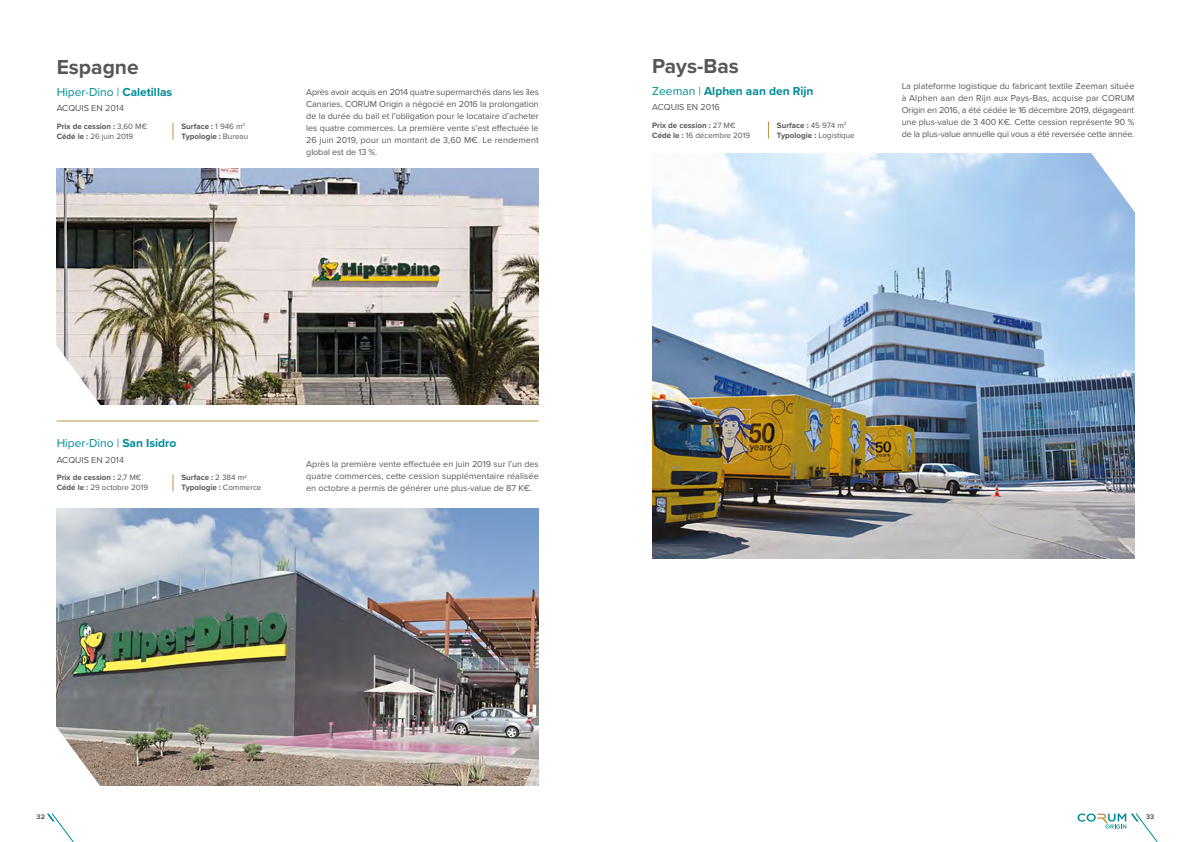
<style>
.page{position:relative;width:1191px;height:842px;background:#fff}
.page>*{position:absolute;margin:0;border:0;box-sizing:border-box;transform-origin:0 0}
.t1{font:700 21px "Proxima Nova";color:#575756}
.t2{font:12px "Proxima Nova";color:#008c96}
.t3{font:700 12px "Proxima Nova";color:#008c96}
.t4{font:9px/12px "Proxima Nova";color:#575756;text-align:justify}
.t5{font:700 8px/10px "Proxima Nova";color:#575756}
.t6{font:700 7px "Proxima Nova";color:#575756}
.s1{font-weight:700}
.s2{font-weight:400}
</style>
<div class="page">
<svg style="left:768px;top:122px;width:1px;height:17px"></svg>
<img style="left:652px;top:153px;width:482px;height:406px">
<svg style="left:1089px;top:153px;width:46px;height:62px"></svg>
<svg style="left:173px;top:123px;width:1px;height:17px"></svg>
<img style="left:57px;top:169px;width:482px;height:235px">
<hr style="left:57px;top:421px;width:482px;height:1px;background:#c19440">
<svg style="left:56px;top:342px;width:46px;height:63px"></svg>
<svg style="left:173px;top:474px;width:1px;height:17px"></svg>
<img style="left:57px;top:508px;width:482px;height:277px">
<svg style="left:56px;top:723px;width:46px;height:63px"></svg>
<svg style="left:47px;top:813px;width:27px;height:29px"></svg>
<svg style="left:1077px;top:813px;width:81px;height:29px"></svg>
<h1 class="t1" style="left:57px;top:52px;width:84px">Espagne</h1>
<h2 class="t2" style="left:57px;top:83px;width:117px">Hiper-Dino | <span class="s1">Caletillas</span></h2>
<p class="t4" style="left:57px;top:102px;width:69px">ACQUIS EN 2014</p>
<p class="t5" style="left:57px;top:121px;width:92px">Prix de cession : <span class="s2">3,60 M€<br></span>Cédé le : <span class="s2">26 juin 2019</span></p>
<p class="t5" style="left:181px;top:121px;width:68px">Surface : <span class="s2">1 946 m</span><sup>2<br></sup>Typologie : <span class="s2">Bureau</span></p>
<p class="t4" style="left:306px;top:85px;width:234px">Après avoir acquis en 2014 quatre supermarchés dans les îles Canaries, CORUM Origin a négocié en 2016 la prolongation de la durée du bail et l’obligation pour le locataire d’acheter les quatre commerces. La première vente s’est effectuée le 26 juin 2019, pour un montant de 3,60 M€. Le rendement global est de 13 %.</p>
<h2 class="t2" style="left:57px;top:434px;width:121px">Hiper-Dino | <span class="s1">San Isidro</span></h2>
<p class="t4" style="left:57px;top:453px;width:69px">ACQUIS EN 2014</p>
<p class="t5" style="left:57px;top:473px;width:93px">Prix de cession : <span class="s2">2,7 M€<br></span>Cédé le : <span class="s2">29 octobre 2019</span></p>
<p class="t5" style="left:181px;top:473px;width:81px">Surface : <span class="s2">2 384 m</span><sup>2<br></sup>Typologie : <span class="s2">Commerce</span></p>
<p class="t4" style="left:306px;top:457px;width:234px">Après la première vente effectuée en juin 2019 sur l’un des quatre commerces, cette cession supplémentaire réalisée en octobre a permis de générer une plus-value de 87 K€.</p>
<h1 class="t1" style="left:652px;top:51px;width:88px">Pays-Bas</h1>
<h2 class="t3" style="left:652px;top:82px;width:163px"><span class="s2">Zeeman |</span> Alphen aan den Rijn</h2>
<p class="t4" style="left:652px;top:101px;width:69px">ACQUIS EN 2016</p>
<p class="t5" style="left:652px;top:120px;width:100px">Prix de cession : <span class="s2">27 M€<br></span>Cédé le : <span class="s2">16 décembre 2019</span></p>
<p class="t5" style="left:777px;top:120px;width:79px">Surface : <span class="s2">45 974 m</span><sup>2<br></sup>Typologie : <span class="s2">Logistique</span></p>
<p class="t4" style="left:901px;top:80px;width:234px">La plateforme logistique du fabricant textile Zeeman située à Alphen aan den Rijn aux Pays-Bas, acquise par CORUM Origin en 2016, a été cédée le 16 décembre 2019, dégageant une plus-value de 3 400 K€. Cette cession représente 90 % de la plus-value annuelle qui vous a été reversée cette année.</p>
<p class="t6" style="left:37px;top:812px;width:10px">32</p>
<p class="t6" style="left:1146px;top:812px;width:10px">33</p>
</div>
